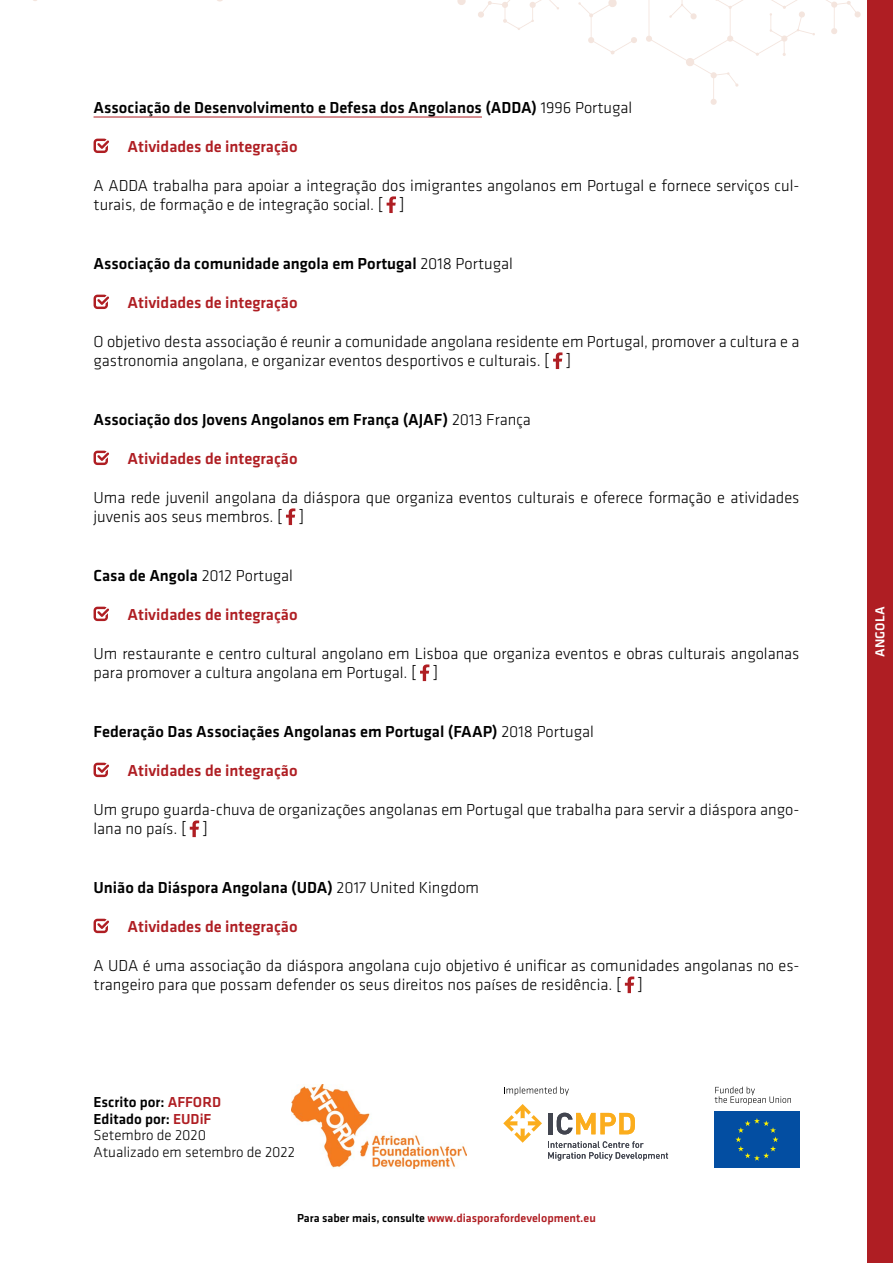
<style>
.page{position:relative;width:893px;height:1263px;background:#fff}
.page>*{position:absolute;margin:0;border:0;box-sizing:border-box;transform-origin:0 0}
.t1{font:300 16.5px/19.5px "Klavika";color:#000}
.t2{font:500 16.5px "Klavika";color:#000}
.t3{font:500 16.5px "Klavika";color:#af1e23}
.t4{font:300 15px/16.5px "Klavika";color:#000}
.t5{font:500 13.5px "Klavika";color:#fff}
.t6{font:500 12px "Klavika";color:#af1e23}
.s1{font-weight:300}
.s2{font-weight:500}
.s3{font-weight:500;color:#af1e23}
.s4{color:#000}
</style>
<div class="page">
<div style="left:867px;top:0;width:26px;height:1263px;background:#af1e23"></div>
<svg style="left:578px;top:0;width:59px;height:55px"></svg>
<svg style="left:457px;top:0;width:102px;height:30px"></svg>
<svg style="left:646px;top:0;width:215px;height:105px"></svg>
<hr style="left:94px;top:117px;width:388px;height:1px;background:#af1e23">
<svg style="left:387px;top:196px;width:9px;height:17px"></svg>
<svg style="left:553px;top:352px;width:9px;height:17px"></svg>
<svg style="left:286px;top:508px;width:9px;height:17px"></svg>
<svg style="left:420px;top:664px;width:9px;height:17px"></svg>
<svg style="left:190px;top:820px;width:9px;height:17px"></svg>
<svg style="left:625px;top:976px;width:9px;height:17px"></svg>
<svg style="left:94px;top:139px;width:15px;height:14px"></svg>
<svg style="left:94px;top:295px;width:15px;height:14px"></svg>
<svg style="left:94px;top:451px;width:15px;height:14px"></svg>
<svg style="left:94px;top:607px;width:15px;height:14px"></svg>
<svg style="left:94px;top:763px;width:15px;height:14px"></svg>
<svg style="left:94px;top:919px;width:15px;height:14px"></svg>
<img style="left:291px;top:1084px;width:176px;height:84px">
<div style="left:714px;top:1111px;width:85px;height:57px;background:#034ea2"></div>
<svg style="left:735px;top:1118px;width:43px;height:43px"></svg>
<svg style="left:715px;top:1086px;width:76px;height:19px"></svg>
<svg style="left:504px;top:1086px;width:65px;height:9px"></svg>
<hr style="left:548px;top:1113px;width:4px;height:21px;background:#42454f">
<svg style="left:557px;top:1113px;width:78px;height:21px"></svg>
<svg style="left:548px;top:1141px;width:120px;height:19px"></svg>
<svg style="left:503px;top:1104px;width:39px;height:39px"></svg>
<p class="t2" style="left:94px;top:96px;width:540px">Associação de Desenvolvimento e Defesa dos Angolanos (ADDA) <span class="s1">1996 Portugal</span></p>
<p class="t3" style="left:128px;top:135px;width:172px">Atividades de integração</p>
<p class="t1" style="left:94px;top:175px;width:707px">A ADDA trabalha para apoiar a integração dos imigrantes angolanos em Portugal e fornece serviços cul&shy;turais, de formação e de integração social. [ ]</p>
<p class="t2" style="left:94px;top:252px;width:421px">Associação da comunidade angola em Portugal <span class="s1">2018 Portugal</span></p>
<p class="t3" style="left:128px;top:291px;width:172px">Atividades de integração</p>
<p class="t1" style="left:94px;top:331px;width:707px">O objetivo desta associação é reunir a comunidade angolana residente em Portugal, promover a cultura e a gastronomia angolana, e organizar eventos desportivos e culturais. [ ]</p>
<p class="t2" style="left:94px;top:408px;width:439px">Associação dos Jovens Angolanos em França (AJAF) <span class="s1">2013 França</span></p>
<p class="t3" style="left:128px;top:447px;width:172px">Atividades de integração</p>
<p class="t1" style="left:94px;top:487px;width:707px">Uma rede juvenil angolana da diáspora que organiza eventos culturais e oferece formação e atividades juvenis aos seus membros. [ ]</p>
<p class="t2" style="left:94px;top:564px;width:201px">Casa de Angola <span class="s1">2012 Portugal</span></p>
<p class="t3" style="left:128px;top:603px;width:172px">Atividades de integração</p>
<p class="t1" style="left:94px;top:643px;width:707px">Um restaurante e centro cultural angolano em Lisboa que organiza eventos e obras culturais angolanas para promover a cultura angolana em Portugal. [ ]</p>
<p class="t2" style="left:94px;top:720px;width:502px">Federação Das Associaçães Angolanas em Portugal (FAAP) <span class="s1">2018 Portugal</span></p>
<p class="t3" style="left:128px;top:759px;width:172px">Atividades de integração</p>
<p class="t1" style="left:94px;top:799px;width:707px">Um grupo guarda-chuva de organizações angolanas em Portugal que trabalha para servir a diáspora ango&shy;lana no país. [ ]</p>
<p class="t2" style="left:94px;top:876px;width:387px">União da Diáspora Angolana (UDA) <span class="s1">2017 United Kingdom</span></p>
<p class="t3" style="left:128px;top:915px;width:172px">Atividades de integração</p>
<p class="t1" style="left:94px;top:955px;width:707px">A UDA é uma associação da diáspora angolana cujo objetivo é unificar as comunidades angolanas no es&shy;trangeiro para que possam defender os seus direitos nos países de residência. [ ]</p>
<p class="t4" style="left:94px;top:1094px;width:203px"><span class="s2">Escrito por:</span> <span class="s3">AFFORD<br></span><span class="s2">Editado por:</span> <span class="s3">EUDiF<br></span>Setembro de 2020<br>Atualizado em setembro de 2022</p>
<p class="t6" style="left:297px;top:1210px;width:300px"><span class="s4">Para saber mais, consulte</span> www.diasporafordevelopment.eu</p>
<p class="t5" style="left:871px;top:657px;width:52px;rotate:-90deg">ANGOLA</p>
</div>
